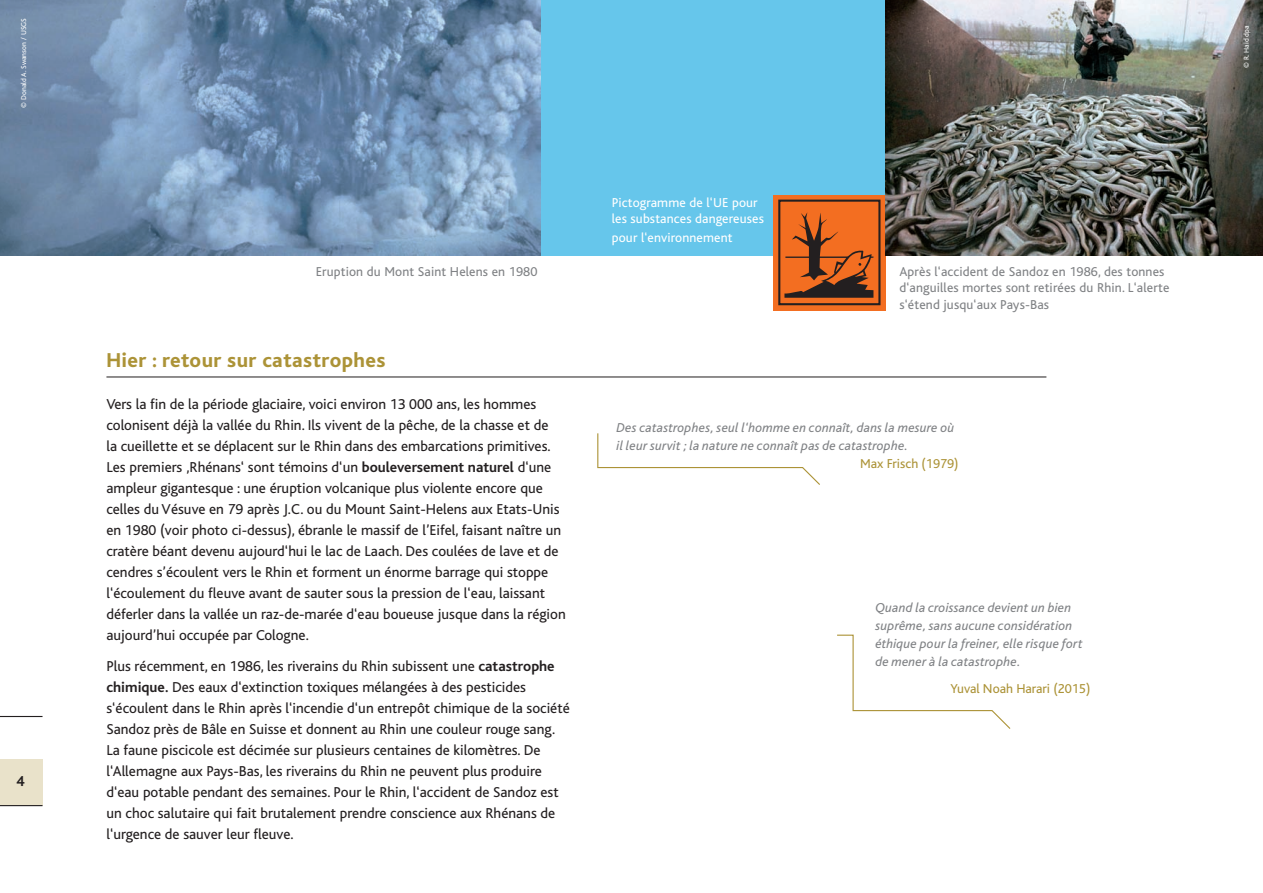
<style>
.page{position:relative;width:1263px;height:893px;background:#fff}
.page>*{position:absolute;margin:0;border:0;box-sizing:border-box;transform-origin:0 0}
.t1{font:800 21px "Bliss";letter-spacing:.02em;color:#ac9337}
.t2{font:15px/21px "Bliss";color:#231f20}
.t3{font:700 15px "Bliss";color:#231f20}
.t4{font:italic 13.5px/18px "Bliss";letter-spacing:.01em;color:#808285}
.t5{font:13.5px "Bliss";letter-spacing:.01em;color:#808285}
.t6{font:13.5px/16.5px "Bliss";letter-spacing:.01em;color:#fff}
.t7{font:13.5px "Bliss";color:#ac9337}
.t8{font:7.35px "Bliss";letter-spacing:.01em;color:#fff}
.s1{font-weight:700}
</style>
<div class="page">
<div style="left:0;top:759px;width:43px;height:47px;background:#e9e2ca"></div>
<hr style="left:0;top:805px;width:43px;height:1px;background:#231f20">
<hr style="left:0;top:716px;width:43px;height:1px;background:#231f20">
<div style="left:0;top:0;width:1263px;height:255px;background:#66c6eb"></div>
<hr style="left:1262px;top:0;width:1px;height:633px;background:#d5c699">
<hr style="left:106px;top:376px;width:940px;height:1px;background:#231f20">
<img style="left:0;top:0;width:540px;height:255px">
<div style="left:773px;top:195px;width:112px;height:116px;background:#f36e21"></div>
<div style="left:778px;top:200px;width:102px;height:105px;border:2px solid #231f20"></div>
<svg style="left:1262px;top:255px;width:1px;height:369px"></svg>
<svg style="left:784px;top:213px;width:89px;height:85px"></svg>
<svg style="left:597px;top:433px;width:223px;height:52px"></svg>
<svg style="left:837px;top:634px;width:174px;height:95px"></svg>
<img style="left:885px;top:0;width:378px;height:255px">
<p class="t8" style="left:20px;top:108px;width:92px;rotate:-90deg">© Donald A. Swanson / USGS</p>
<p class="t3" style="left:16px;top:774px;width:10px">4</p>
<p class="t5" style="left:316px;top:264px;width:223px">Eruption du Mont Saint Helens en 1980</p>
<p class="t1" style="left:106px;top:349px;width:281px">Hier : retour sur catastrophes</p>
<p class="t2" style="left:106px;top:393px;width:461px">Vers la fin de la période glaciaire, voici environ 13 000 ans, les hommes colonisent déjà la vallée du Rhin. Ils vivent de la pêche, de la chasse et de<br>la cueillette et se déplacent sur le Rhin dans des embarcations primitives.<br>Les premiers ‚Rhénans‘ sont témoins d‘un <span class="s1">bouleversement naturel</span> d‘une ampleur gigantesque : une éruption volcanique plus violente encore que celles du Vésuve en 79 après J.C. ou du Mount Saint-Helens aux Etats-Unis en 1980 (voir photo ci-dessus), ébranle le massif de l’Eifel, faisant naître un cratère béant devenu aujourd‘hui le lac de Laach. Des coulées de lave et de cendres s’écoulent vers le Rhin et forment un énorme barrage qui stoppe l‘écoulement du fleuve avant de sauter sous la pression de l‘eau, laissant déferler dans la vallée un raz-de-marée d‘eau boueuse jusque dans la région aujourd’hui occupée par Cologne.</p>
<p class="t2" style="left:106px;top:656px;width:450px">Plus récemment, en 1986, les riverains du Rhin subissent une <span class="s1">catastrophe</span></p>
<p class="t2" style="left:106px;top:677px;width:465px"><span class="s1">chimique.</span> Des eaux d‘extinction toxiques mélangées à des pesticides s‘écoulent dans le Rhin après l‘incendie d‘un entrepôt chimique de la société<br>Sandoz près de Bâle en Suisse et donnent au Rhin une couleur rouge sang.</p>
<p class="t2" style="left:106px;top:740px;width:436px">La faune piscicole est décimée sur plusieurs centaines de kilomètres. De</p>
<p class="t2" style="left:106px;top:761px;width:454px">l‘Allemagne aux Pays-Bas, les riverains du Rhin ne peuvent plus produire d‘eau potable pendant des semaines. Pour le Rhin, l‘accident de Sandoz est un choc salutaire qui fait brutalement prendre conscience aux Rhénans de l‘urgence de sauver leur fleuve.</p>
<p class="t6" style="left:612px;top:194px;width:154px">Pictogramme de l‘UE pour les substances dangereuses</p>
<p class="t6" style="left:612px;top:230px;width:122px">pour l‘environnement</p>
<p class="t5" style="left:899px;top:264px;width:267px">Après l‘accident de Sandoz en 1986, des tonnes</p>
<p class="t5" style="left:899px;top:281px;width:272px">d‘anguilles mortes sont retirées du Rhin. L‘alerte</p>
<p class="t5" style="left:899px;top:297px;width:151px">s‘étend jusqu‘aux Pays-Bas</p>
<p class="t4" style="left:617px;top:418px;width:339px">Des catastrophes, seul l‘homme en connaît, dans la mesure où il leur survit ; la nature ne connaît pas de catastrophe.</p>
<p class="t7" style="left:860px;top:456px;width:100px">Max Frisch (1979)</p>
<p class="t4" style="left:875px;top:599px;width:209px">Quand la croissance devient un bien suprême, sans aucune considération éthique pour la freiner, elle risque fort de mener à la catastrophe.</p>
<p class="t7" style="left:950px;top:681px;width:141px">Yuval Noah Harari (2015)</p>
<p class="t8" style="left:1242px;top:68px;width:43px;rotate:-90deg">© R. Haid dpa</p>
</div>
